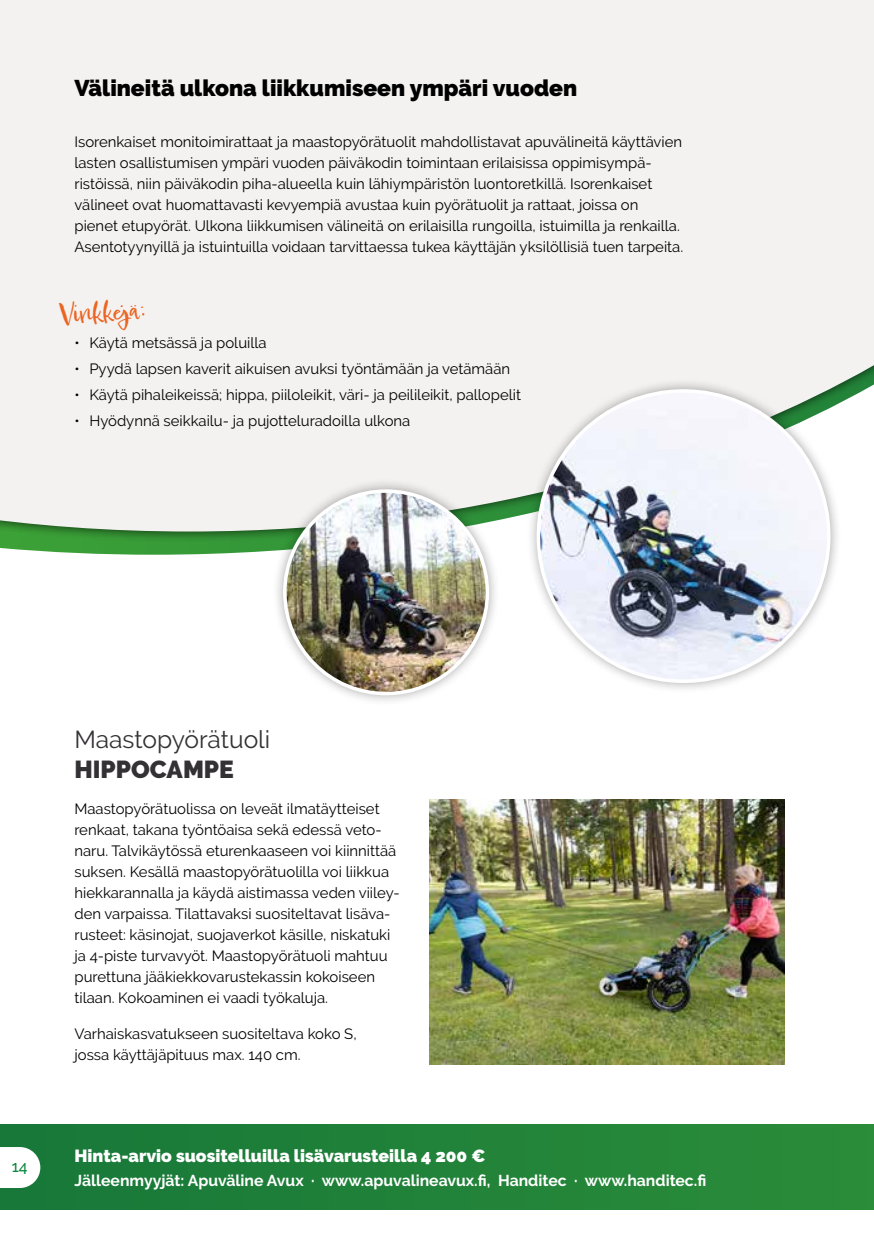
<style>
.page{position:relative;width:874px;height:1241px;background:#fff}
.page>*{position:absolute;margin:0;border:0;box-sizing:border-box;transform-origin:0 0}
.t1{font:26.25px "Epicursive Script";color:#eb6522}
.Tuoteotsikko_ylä{font:24.5px "Raleway";color:#333133}
.Tuoteotsikko{font:900 24.5px "Raleway";color:#333133}
.Otsikko_4{font:900 22.75px "Raleway";color:#000}
.Hintatiedot{font:900 17.5px "Raleway";color:#fff}
.Hintatiedot-2{font:700 15.75px "Raleway";color:#fff}
.t2{font:500 15.75px "Raleway";color:#0c873f}
.Leipäteksti{font:14.88px/21px "Raleway";color:#000}
</style>
<div class="page">
<div style="left:0;top:1124px;width:873px;height:85px;background:#218239"></div>
<div style="left:0;top:0;width:873px;height:531px;background:#f4f2f1"></div>
<img style="left:429px;top:799px;width:355px;height:265px">
<div style="left:525px;top:378px;width:316px;height:316px;background:#000;opacity:.34"></div>
<img style="left:538px;top:391px;width:290px;height:290px;border-radius:145px">
<div style="left:272px;top:478px;width:228px;height:228px;background:#000;opacity:.34"></div>
<img style="left:285px;top:491px;width:202px;height:202px;border-radius:101px">
<div style="left:283px;top:489px;width:206px;height:206px;border:4px solid #fff;border-radius:50%"></div>
<svg style="left:0;top:1147px;width:40px;height:40px;background:#e8f1eb"></svg>
<p class="Otsikko_4" style="left:74px;top:75px;width:504px">Välineitä ulkona liikkumiseen ympäri vuoden</p>
<p class="Leipäteksti" style="left:74px;top:131px;width:610px">Isorenkaiset monitoimirattaat ja maastopyörätuolit mahdollistavat apuvälineitä käyttävien lasten osallistumisen ympäri vuoden päiväkodin toimintaan erilaisissa oppimisympä&shy;ristöissä, niin päiväkodin piha-alueella kuin lähiympäristön luontoretkillä. Isorenkaiset välineet ovat huomattavasti kevyempiä avustaa kuin pyörätuolit ja rattaat, joissa on pienet etupyörät. Ulkona liikkumisen välineitä on erilaisilla rungoilla, istuimilla ja renkailla.<br>Asentotyynyillä ja istuintuilla voidaan tarvittaessa tukea käyttäjän yksilöllisiä tuen tarpeita.</p>
<p class="t1" style="left:57px;top:298px;width:89px;rotate:-4deg">Vinkkejä:</p>
<p class="Leipäteksti" style="left:74px;top:332px;width:193px">• Käytä metsässä ja poluilla</p>
<p class="Leipäteksti" style="left:74px;top:358px;width:437px">• Pyydä lapsen kaverit aikuisen avuksi työntämään ja vetämään</p>
<p class="Leipäteksti" style="left:74px;top:384px;width:448px">• Käytä pihaleikeissä; hippa, piiloleikit, väri- ja peilileikit, pallopelit</p>
<p class="Leipäteksti" style="left:74px;top:410px;width:337px">• Hyödynnä seikkailu- ja pujotteluradoilla ulkona</p>
<p class="t2" style="left:12px;top:1157px;width:17px">14</p>
<p class="Tuoteotsikko_ylä" style="left:74px;top:725px;width:197px">Maastopyörätuoli</p>
<p class="Tuoteotsikko" style="left:74px;top:754px;width:161px">HIPPOCAMPE</p>
<p class="Leipäteksti" style="left:74px;top:797px;width:327px">Maastopyörätuolissa on leveät ilmatäytteiset renkaat, takana työntöaisa sekä edessä veto&shy;naru. Talvikäytössä eturenkaaseen voi kiinnittää suksen. Kesällä maastopyörätuolilla voi liikkua hiekkarannalla ja käydä aistimassa veden viiley&shy;den varpaissa. Tilattavaksi suositeltavat lisäva&shy;rusteet: käsinojat, suojaverkot käsille, niskatuki ja 4-piste turvavyöt. Maastopyörätuoli mahtuu purettuna jääkiekkovarustekassin kokoiseen tilaan. Kokoaminen ei vaadi työkaluja.</p>
<p class="Leipäteksti" style="left:74px;top:1022px;width:283px">Varhaiskasvatukseen suositeltava koko S, jossa käyttäjäpituus max. 140 cm.</p>
<p class="Hintatiedot" style="left:74px;top:1144px;width:412px">Hinta-arvio suositelluilla lisävarusteilla 4 200 €</p>
<p class="Hintatiedot-2" style="left:74px;top:1171px;width:633px">Jälleenmyyjät: Apuväline Avux · www.apuvalineavux.fi, Handitec · www.handitec.fi</p>
</div>
